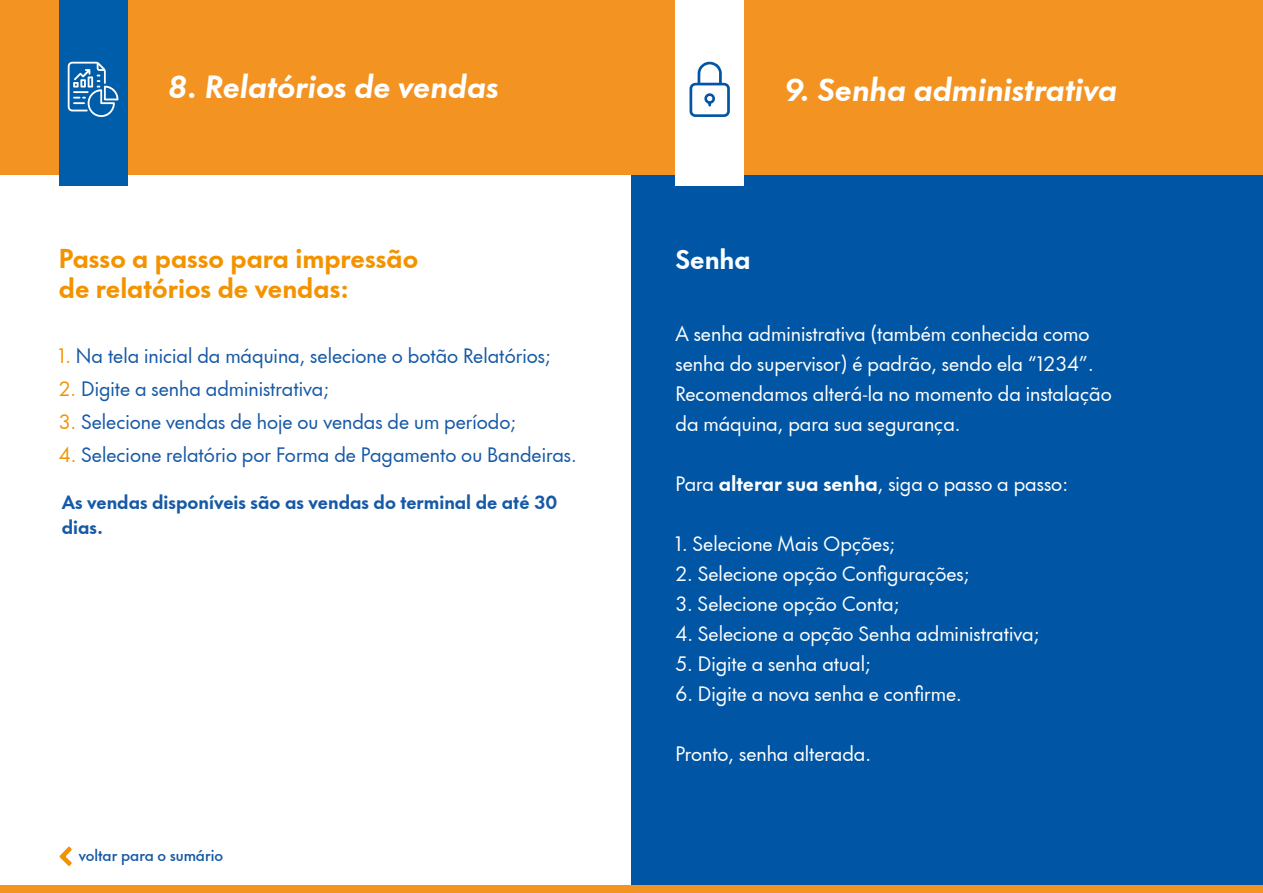
<style>
.page{position:relative;width:1263px;height:893px;background:#fff}
.page>*{position:absolute;margin:0;border:0;box-sizing:border-box;transform-origin:0 0}
.t1{font:italic 700 30px "Futura Now Headline";color:#fff}
.t2{font:700 25.5px/30.6px "Futura Now Headline";color:#f39300}
.t3{font:700 25.5px "Futura Now Headline";color:#fbfdff}
.t4{font:19.5px/30px "Futura Now Headline";color:#fff}
.t5{font:19.5px "Futura Now Headline";color:#1659a6}
.t6{font:700 18px/25.5px "Futura Now Headline";color:#1659a6}
.t7{font:500 15px "Futura Now Headline";color:#1659a6}
.s1{color:#f39300}
.s2{font-weight:700}
</style>
<div class="page">
<div style="left:631px;top:0;width:632px;height:893px;background:#0056a4"></div>
<div style="left:0;top:0;width:1263px;height:174px;background:#f39322"></div>
<div style="left:59px;top:0;width:68px;height:186px;background:#005da9"></div>
<div style="left:0;top:885px;width:1263px;height:8px;background:#f39322"></div>
<div style="left:675px;top:0;width:69px;height:186px;background:#fff"></div>
<svg style="left:68px;top:62px;width:50px;height:55px"></svg>
<svg style="left:689px;top:61px;width:41px;height:56px"></svg>
<svg style="left:59px;top:846px;width:13px;height:20px"></svg>
<h1 class="t1" style="left:168px;top:61px;width:332px">8. Relatórios de vendas</h1>
<h2 class="t2" style="left:59px;top:240px;width:361px">Passo a passo para impressão de relatórios de vendas:</h2>
<p class="t5" style="left:59px;top:340px;width:493px"><span class="s1">1.</span> Na tela inicial da máquina, selecione o botão Relatórios;</p>
<p class="t5" style="left:59px;top:373px;width:272px"><span class="s1">2.</span> Digite a senha administrativa;</p>
<p class="t5" style="left:59px;top:406px;width:459px"><span class="s1">3.</span> Selecione vendas de hoje ou vendas de um período;</p>
<p class="t5" style="left:59px;top:439px;width:519px"><span class="s1">4.</span> Selecione relatório por Forma de Pagamento ou Bandeiras.</p>
<p class="t6" style="left:62px;top:488px;width:497px">As vendas disponíveis são as vendas do terminal de até 30 dias.</p>
<p class="t7" style="left:79px;top:843px;width:146px">voltar para o sumário</p>
<h1 class="t1" style="left:784px;top:64px;width:334px">9. Senha administrativa</h1>
<h2 class="t3" style="left:675px;top:237px;width:77px">Senha</h2>
<p class="t4" style="left:675px;top:317px;width:438px">A senha administrativa (também conhecida como senha do supervisor) é padrão, sendo ela “1234”.<br>Recomendamos alterá-la no momento da instalação da máquina, para sua segurança.</p>
<p class="t4" style="left:675px;top:467px;width:394px">Para <span class="s2">alterar sua senha</span>, siga o passo a passo:</p>
<p class="t4" style="left:675px;top:527px;width:221px">1. Selecione Mais Opções;</p>
<p class="t4" style="left:675px;top:557px;width:295px">2. Selecione opção Configurações;</p>
<p class="t4" style="left:675px;top:587px;width:225px">3. Selecione opção Conta;</p>
<p class="t4" style="left:675px;top:617px;width:365px">4. Selecione a opção Senha administrativa;</p>
<p class="t4" style="left:675px;top:647px;width:197px">5. Digite a senha atual;</p>
<p class="t4" style="left:675px;top:677px;width:288px">6. Digite a nova senha e confirme.</p>
<p class="t4" style="left:675px;top:737px;width:197px">Pronto, senha alterada.</p>
</div>
